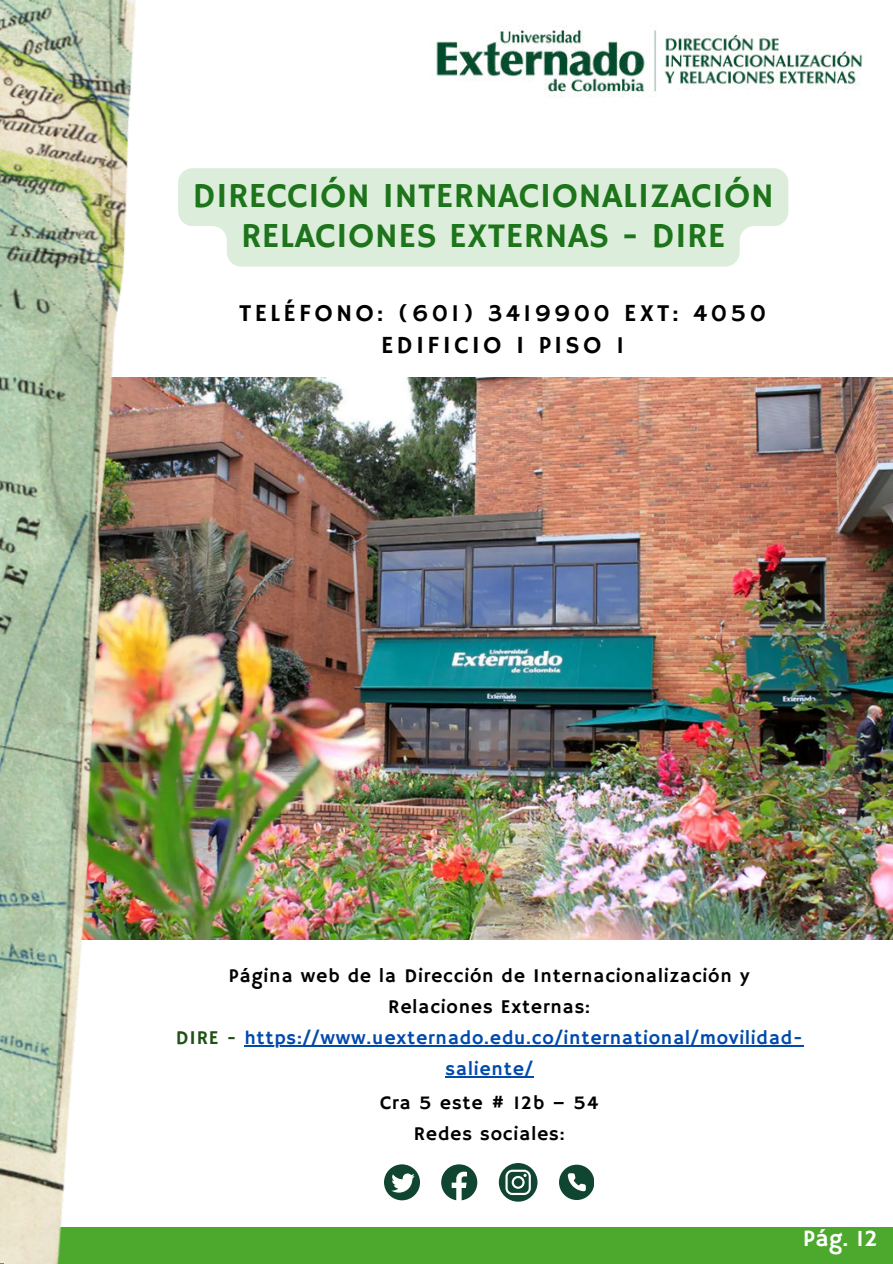
<style>
.page{position:relative;width:893px;height:1264px;background:#fff}
.page>*{position:absolute;margin:0;border:0;box-sizing:border-box;transform-origin:0 0}
.t1{font:35.1px/40.5px "Hammersmith One";letter-spacing:.01em;color:#1d741b;text-align:center}
.t2{font:24.6px/31.5px "Hammersmith One";letter-spacing:.13em;color:#000;text-align:center}
.t3{font:23.55px "Hammersmith One";color:#fff}
.t4{font:19.35px/31px "Hammersmith One";letter-spacing:.04em;color:#000;text-align:center}
.s1{color:#1f5014}
.s2{color:#004aad}
</style>
<div class="page">
<svg style="left:384px;top:1164px;width:36px;height:36px"></svg>
<svg style="left:441px;top:1164px;width:36px;height:36px"></svg>
<svg style="left:499px;top:1163px;width:38px;height:38px"></svg>
<svg style="left:559px;top:1164px;width:35px;height:35px"></svg>
<div style="left:0;top:1227px;width:892px;height:36px;background:#4da82e"></div>
<img style="left:302px;top:377px;width:590px;height:562px">
<img style="left:0;top:0;width:302px;height:1263px">
<img style="left:436px;top:26px;width:427px;height:71px">
<hr style="left:244px;top:1045px;width:559px;height:2px;background:#004aad">
<hr style="left:445px;top:1076px;width:88px;height:2px;background:#004aad">
<div style="left:178px;top:168px;width:610px;height:98px;background:#dceedb"></div>
<h1 class="t1" style="left:192px;top:177px;width:583px">DIRECCIÓN INTERNACIONALIZACIÓN<br>RELACIONES EXTERNAS - DIRE</h1>
<p class="t2" style="left:239px;top:299px;width:528px">TELÉFONO: (601) 3419900 EXT: 4050<br>EDIFICIO I PISO 1</p>
<p class="t4" style="left:176px;top:961px;width:628px">Página web de la Dirección de Internacionalización y Relaciones Externas:<br><span class="s1">DIRE -</span> <span class="s2">https://www.uexternado.edu.co/international/movilidad&shy;saliente/</span></p>
<p class="t4" style="left:380px;top:1087px;width:220px">Cra 5 este # 12b – 54<br>Redes sociales:</p>
<p class="t3" style="left:803px;top:1225px;width:76px">Pág. 12</p>
</div>
